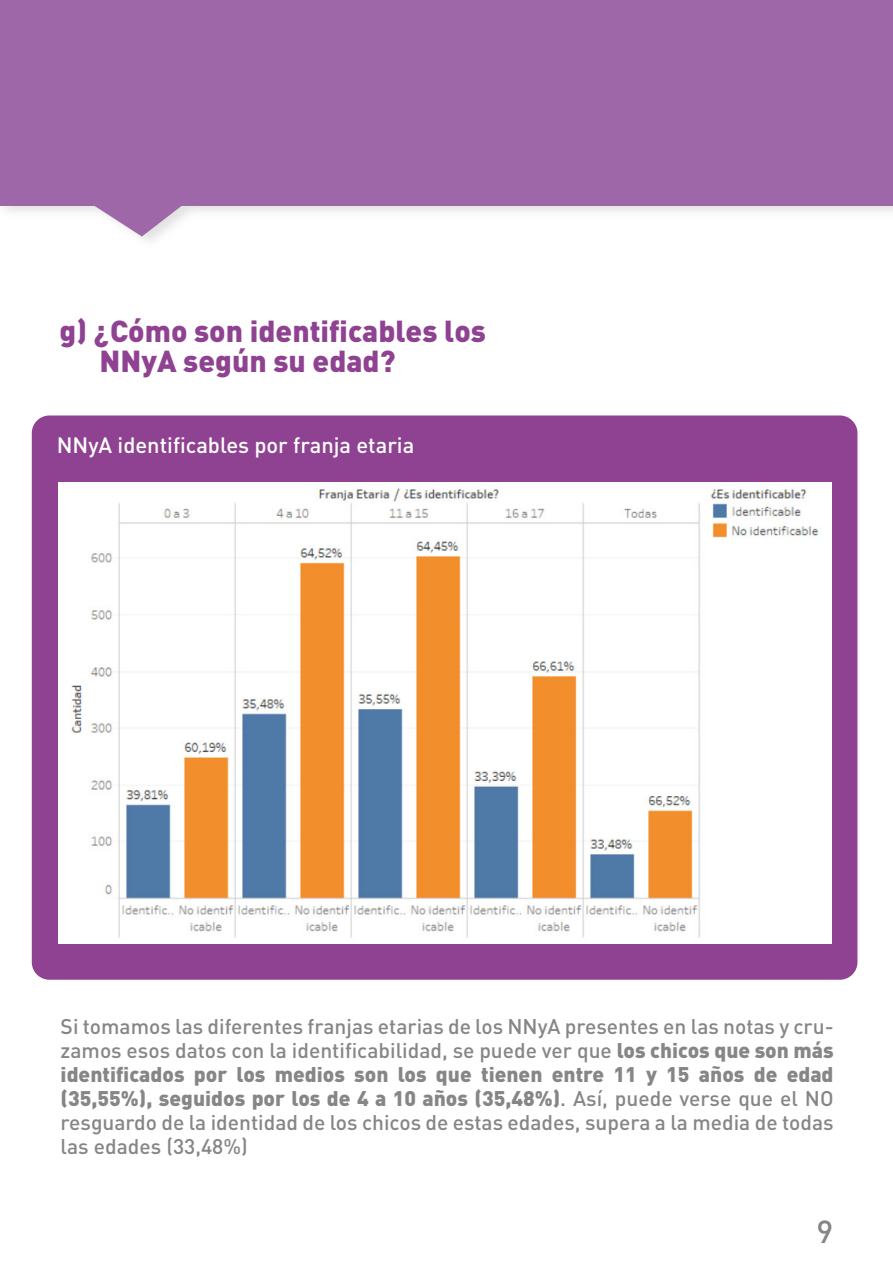
<style>
.page{position:relative;width:893px;height:1263px;background:#fff}
.page>*{position:absolute;margin:0;border:0;box-sizing:border-box;transform-origin:0 0}
.t1{font:500 31.5px "DIN Pro";color:#868686}
.t2{font:900 30px/30px "DIN Pro";color:#8f4291}
.t3{font:500 21.9px "DIN Pro";color:#fff}
.t4{font:500 21px/24px "DIN Pro";color:#868686;text-align:justify}
.s1{font-weight:900}
</style>
<div class="page">
<div style="left:32px;top:415px;width:825px;height:565px;background:#8f4291;border-radius:18px"></div>
<svg style="left:0;top:0;width:893px;height:236px;background:#a978b1"></svg>
<img style="left:58px;top:482px;width:773px;height:461px">
<h2 class="t2" style="left:100px;top:314px;width:388px;text-indent:-40px">g) ¿Cómo son identificables los<br>NNyA según su edad?</h2>
<p class="t3" style="left:57px;top:431px;width:359px">NNyA identificables por franja etaria</p>
<p class="t4" style="left:61px;top:1014px;width:775px">Si tomamos las diferentes franjas etarias de los NNyA presentes en las notas y cru&shy;zamos esos datos con la identificabilidad, se puede ver que <span class="s1">los chicos que son más identificados por los medios son los que tienen entre 11 y 15 años de edad (35,55%), seguidos por los de 4 a 10 años (35,48%)</span>. Así, puede verse que el NO resguardo de la identidad de los chicos de estas edades, supera a la media de todas las edades (33,48%)</p>
<h1 class="t1" style="left:816px;top:1210px;width:18px">9</h1>
</div>
